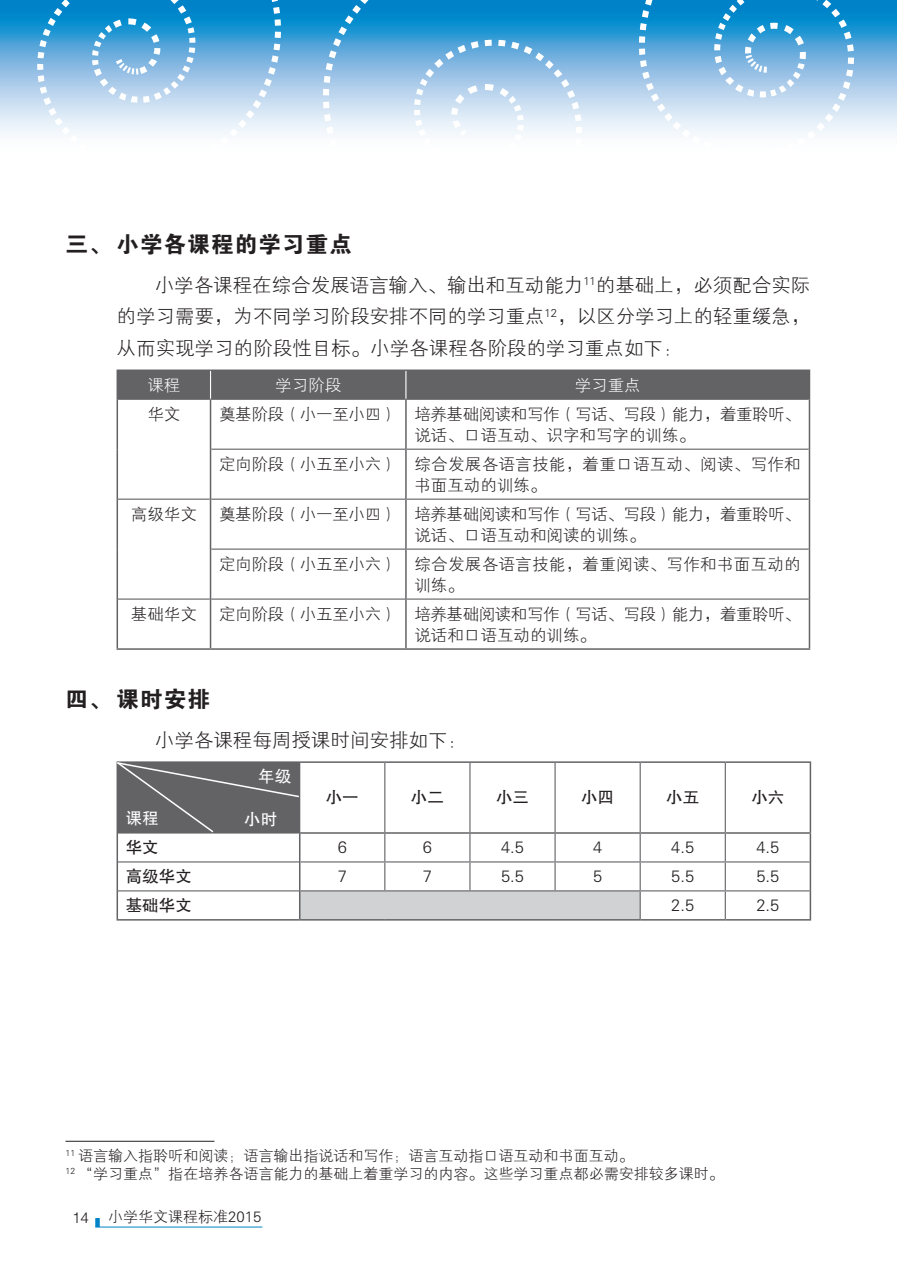
<style>
.page{position:relative;width:897px;height:1267px;background:#fff}
.page>*{position:absolute;margin:0;border:0;box-sizing:border-box;transform-origin:0 0}
.Subhead{font:22.5px "FZDHTJW GB1 0";letter-spacing:.05em;color:#231f20}
.Text_Indent12{font:19.5px/31.5px "FZXH1 JW GB1 0";color:#231f20;text-align:justify}
.Table{font:16.5px/21px "FZXH1 JW GB1 0";letter-spacing:-.025em;color:#231f20}
.Table-2{font:16.5px/21px "FZXH1 JW GB1 0";letter-spacing:.02em;color:#231f20}
.Table-3{font:16.5px "FZXH1 JW GB1 0";letter-spacing:-.02em;color:#231f20}
.Table-4{font:16.5px "FZXH1 JW GB1 0";color:#231f20}
.Table-5{font:16.5px "FZHTJW GB1 0";color:#231f20}
.Table-6{font:16.5px "FZXH1 JW GB1 0";color:#fff}
.Table-7{font:16.5px "FZHTJW GB1 0";color:#fff}
.Footnote{font:15px "FZXH1 JW GB1 0";color:#231f20}
.t1{font:300 15px "Helvetica";color:#231f20}
</style>
<div class="page">
<svg style="left:895px;top:3px;width:1px;height:132px"></svg>
<div style="left:95px;top:1217px;width:5px;height:9px;background:#0082c8"></div>
<hr style="left:95px;top:1226px;width:167px;height:1px;background:#0082c8">
<svg style="left:0;top:0;width:895px;height:135px;background:#7cbae2"></svg>
<svg style="left:308px;top:0;width:38px;height:135px;background:#83bee3"></svg>
<svg style="left:346px;top:0;width:287px;height:135px;background:#7fbce2"></svg>
<svg style="left:31px;top:0;width:262px;height:135px;background:#84bee3"></svg>
<svg style="left:635px;top:0;width:222px;height:135px;background:#85bfe4"></svg>
<hr style="left:118px;top:398px;width:92px;height:2px;background:#636366">
<hr style="left:210px;top:398px;width:196px;height:2px;background:#636366">
<hr style="left:406px;top:398px;width:402px;height:2px;background:#636366">
<hr style="left:211px;top:448px;width:194px;height:1px;background:#636366">
<hr style="left:406px;top:448px;width:402px;height:1px;background:#636366">
<hr style="left:118px;top:498px;width:92px;height:1px;background:#636366">
<hr style="left:211px;top:498px;width:194px;height:1px;background:#636366">
<hr style="left:406px;top:498px;width:402px;height:1px;background:#636366">
<hr style="left:211px;top:548px;width:194px;height:1px;background:#636366">
<hr style="left:406px;top:548px;width:402px;height:1px;background:#636366">
<hr style="left:118px;top:598px;width:92px;height:1px;background:#636366">
<hr style="left:211px;top:598px;width:194px;height:1px;background:#636366">
<hr style="left:406px;top:598px;width:402px;height:1px;background:#636366">
<hr style="left:116px;top:369px;width:94px;height:2px;background:#636366">
<hr style="left:116px;top:371px;width:2px;height:28px;background:#636366">
<hr style="left:210px;top:369px;width:196px;height:2px;background:#636366">
<hr style="left:406px;top:369px;width:404px;height:2px;background:#636366">
<hr style="left:808px;top:371px;width:2px;height:28px;background:#636366">
<hr style="left:116px;top:399px;width:2px;height:50px;background:#636366">
<hr style="left:116px;top:449px;width:2px;height:50px;background:#636366">
<hr style="left:808px;top:399px;width:2px;height:50px;background:#636366">
<hr style="left:808px;top:449px;width:2px;height:50px;background:#636366">
<hr style="left:116px;top:499px;width:2px;height:50px;background:#636366">
<hr style="left:116px;top:549px;width:2px;height:50px;background:#636366">
<hr style="left:808px;top:499px;width:2px;height:50px;background:#636366">
<hr style="left:808px;top:549px;width:2px;height:50px;background:#636366">
<hr style="left:116px;top:599px;width:2px;height:49px;background:#636366">
<hr style="left:808px;top:599px;width:2px;height:49px;background:#636366">
<hr style="left:116px;top:648px;width:94px;height:1px;background:#636366">
<hr style="left:210px;top:648px;width:196px;height:1px;background:#636366">
<hr style="left:406px;top:648px;width:404px;height:1px;background:#636366">
<div style="left:118px;top:371px;width:690px;height:28px;background:#636366"></div>
<hr style="left:210px;top:400px;width:1px;height:49px;background:#636366">
<hr style="left:405px;top:400px;width:1px;height:49px;background:#636366">
<hr style="left:210px;top:449px;width:1px;height:50px;background:#636366">
<hr style="left:405px;top:449px;width:1px;height:50px;background:#636366">
<hr style="left:210px;top:499px;width:1px;height:50px;background:#636366">
<hr style="left:405px;top:499px;width:1px;height:50px;background:#636366">
<hr style="left:210px;top:549px;width:1px;height:50px;background:#636366">
<hr style="left:405px;top:549px;width:1px;height:50px;background:#636366">
<hr style="left:210px;top:599px;width:1px;height:49px;background:#636366">
<hr style="left:405px;top:599px;width:1px;height:49px;background:#636366">
<hr style="left:724px;top:762px;width:1px;height:70px;background:#636366">
<hr style="left:640px;top:861px;width:85px;height:1px;background:#636366">
<hr style="left:725px;top:861px;width:84px;height:1px;background:#636366">
<hr style="left:640px;top:890px;width:85px;height:1px;background:#636366">
<hr style="left:725px;top:890px;width:84px;height:1px;background:#636366">
<svg style="left:724px;top:833px;width:1px;height:85px"></svg>
<hr style="left:640px;top:832px;width:85px;height:1px;background:#636366">
<hr style="left:725px;top:832px;width:85px;height:1px;background:#636366">
<hr style="left:640px;top:761px;width:85px;height:1px;background:#636366">
<hr style="left:725px;top:761px;width:85px;height:1px;background:#636366">
<hr style="left:809px;top:762px;width:1px;height:70px;background:#636366">
<svg style="left:809px;top:833px;width:1px;height:85px"></svg>
<hr style="left:116px;top:918px;width:183px;height:2px;background:#636366">
<hr style="left:299px;top:918px;width:86px;height:2px;background:#636366">
<hr style="left:385px;top:918px;width:85px;height:2px;background:#636366">
<hr style="left:470px;top:918px;width:85px;height:2px;background:#636366">
<hr style="left:555px;top:918px;width:85px;height:2px;background:#636366">
<hr style="left:640px;top:918px;width:85px;height:2px;background:#636366">
<hr style="left:725px;top:918px;width:85px;height:2px;background:#636366">
<hr style="left:65px;top:1140px;width:149px;height:1px;background:#231f20">
<svg style="left:116px;top:761px;width:524px;height:158px"></svg>
<p class="Subhead" style="left:65px;top:232px;width:288px">三、小学各课程的学习重点</p>
<p class="Text_Indent12" style="left:116px;top:270px;width:695px;text-indent:38px">小学各课程在综合发展语言输入、输出和互动能力<sup>11</sup>的基础上，必须配合实际的学习需要，为不同学习阶段安排不同的学习重点<sup>12</sup>，以区分学习上的轻重缓急，从而实现学习的阶段性目标。小学各课程各阶段的学习重点如下：</p>
<p class="Table-6" style="left:147px;top:376px;width:34px">课程</p>
<p class="Table-6" style="left:275px;top:376px;width:67px">学习阶段</p>
<p class="Table-6" style="left:574px;top:376px;width:67px">学习重点</p>
<p class="Table-4" style="left:147px;top:405px;width:34px">华文</p>
<p class="Table-3" style="left:219px;top:405px;width:180px">奠基阶段（小一至小四）</p>
<p class="Table" style="left:414px;top:404px;width:388px">培养基础阅读和写作（写话、写段）能力，着重聆听、说话、口语互动、识字和写字的训练。</p>
<p class="Table-3" style="left:219px;top:455px;width:180px">定向阶段（小五至小六）</p>
<p class="Table-2" style="left:414px;top:454px;width:388px">综合发展各语言技能，着重口语互动、阅读、写作和书面互动的训练。</p>
<p class="Table-4" style="left:131px;top:505px;width:67px">高级华文</p>
<p class="Table-3" style="left:219px;top:505px;width:180px">奠基阶段（小一至小四）</p>
<p class="Table" style="left:414px;top:504px;width:388px">培养基础阅读和写作（写话、写段）能力，着重聆听、说话、口语互动和阅读的训练。</p>
<p class="Table-3" style="left:219px;top:555px;width:180px">定向阶段（小五至小六）</p>
<p class="Table-2" style="left:414px;top:553px;width:388px">综合发展各语言技能，着重阅读、写作和书面互动的训练。</p>
<p class="Table-4" style="left:131px;top:604px;width:67px">基础华文</p>
<p class="Table-3" style="left:219px;top:604px;width:180px">定向阶段（小五至小六）</p>
<p class="Table" style="left:414px;top:603px;width:388px">培养基础阅读和写作（写话、写段）能力，着重聆听、说话和口语互动的训练。</p>
<p class="Subhead" style="left:65px;top:686px;width:146px">四、课时安排</p>
<p class="Text_Indent12" style="left:155px;top:724px;width:313px">小学各课程每周授课时间安排如下：</p>
<p class="Table-7" style="left:258px;top:767px;width:34px">年级</p>
<p class="Table-7" style="left:126px;top:809px;width:34px">课程</p>
<p class="Table-5" style="left:325px;top:788px;width:34px">小一</p>
<p class="Table-5" style="left:411px;top:788px;width:34px">小二</p>
<p class="Table-5" style="left:496px;top:788px;width:34px">小三</p>
<p class="Table-5" style="left:581px;top:788px;width:34px">小四</p>
<p class="Table-5" style="left:666px;top:788px;width:34px">小五</p>
<p class="Table-5" style="left:751px;top:788px;width:34px">小六</p>
<p class="Table-7" style="left:244px;top:809px;width:34px">小时</p>
<p class="Table-5" style="left:126px;top:838px;width:34px">华文</p>
<p class="Table-4" style="left:337px;top:838px;width:11px">6</p>
<p class="Table-4" style="left:422px;top:838px;width:11px">6</p>
<p class="Table-4" style="left:501px;top:838px;width:24px">4.5</p>
<p class="Table-4" style="left:593px;top:838px;width:11px">4</p>
<p class="Table-4" style="left:671px;top:838px;width:24px">4.5</p>
<p class="Table-4" style="left:756px;top:838px;width:24px">4.5</p>
<p class="Table-5" style="left:126px;top:867px;width:67px">高级华文</p>
<p class="Table-4" style="left:337px;top:867px;width:11px">7</p>
<p class="Table-4" style="left:422px;top:867px;width:11px">7</p>
<p class="Table-4" style="left:501px;top:867px;width:24px">5.5</p>
<p class="Table-4" style="left:593px;top:867px;width:11px">5</p>
<p class="Table-4" style="left:671px;top:867px;width:24px">5.5</p>
<p class="Table-4" style="left:756px;top:867px;width:24px">5.5</p>
<p class="Table-5" style="left:126px;top:896px;width:67px">基础华文</p>
<p class="Table-4" style="left:671px;top:896px;width:24px">2.5</p>
<p class="Table-4" style="left:756px;top:896px;width:24px">2.5</p>
<p class="Footnote" style="left:65px;top:1147px;width:569px"><sup>11</sup> 语言输入指聆听和阅读；语言输出指说话和写作；语言互动指口语互动和书面互动。</p>
<p class="Footnote" style="left:65px;top:1165px;width:659px"><sup>12</sup> “学习重点”指在培养各语言能力的基础上着重学习的内容。这些学习重点都必需安排较多课时。</p>
<p class="t1" style="left:72px;top:1208px;width:18px">14</p>
<p class="Footnote" style="left:108px;top:1208px;width:155px">小学华文课程标准2015</p>
</div>
